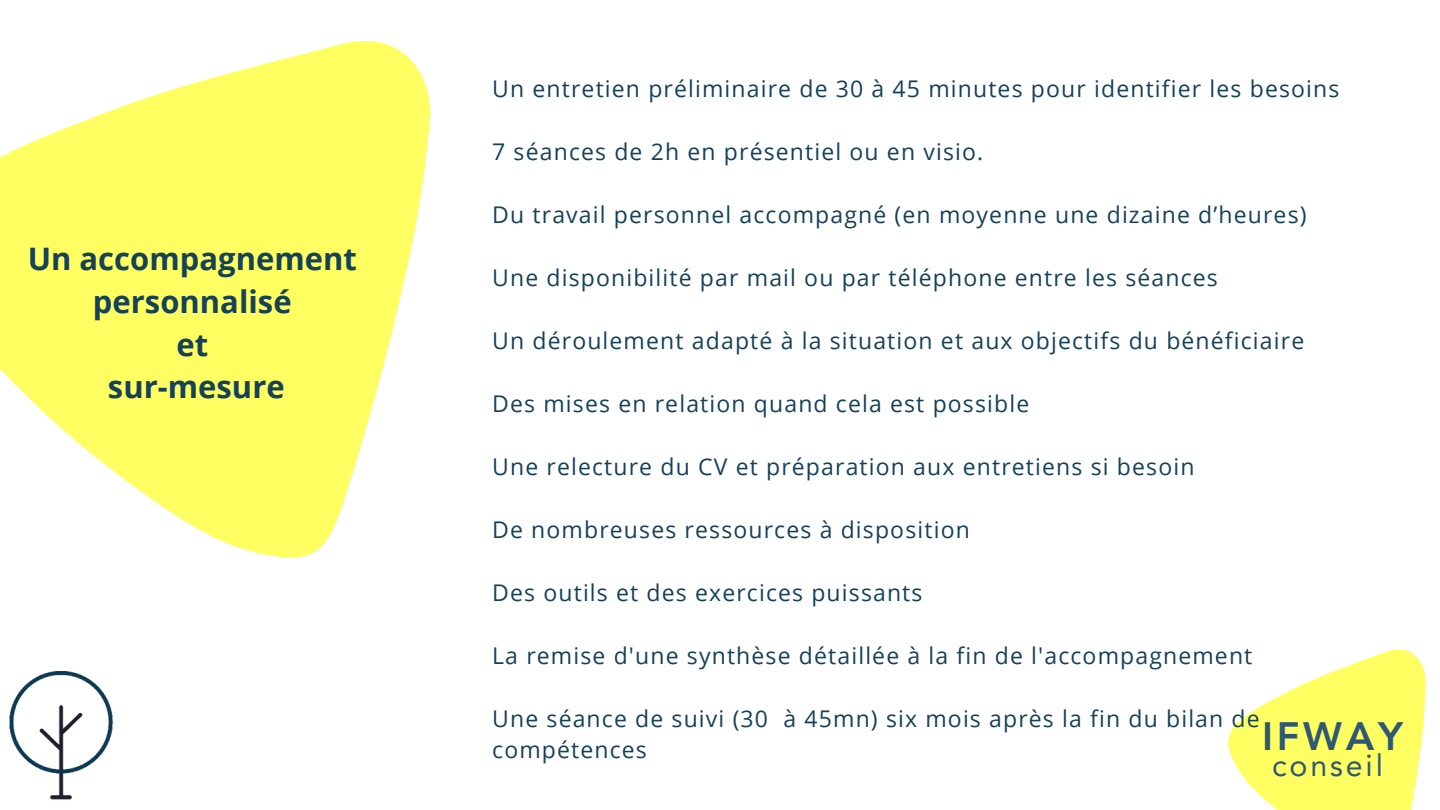
<style>
.page{position:relative;width:1440px;height:810px;background:#fff}
.page>*{position:absolute;margin:0;border:0;box-sizing:border-box;transform-origin:0 0}
.t1{font:800 39.6px "Avenir LT Pro";letter-spacing:.095em;color:#2f5972}
.t2{font:700 31px/42.8px "Open Sans";color:#154159;text-align:center}
.t3{font:30.4px "Avenir LT Pro";letter-spacing:.095em;color:#2f5972}
.t4{font:23px/31.5px "Open Sans";letter-spacing:.05em;color:#154159}
</style>
<div class="page">
<svg style="left:1228px;top:649px;width:198px;height:161px"></svg>
<img style="left:9px;top:671px;width:105px;height:129px">
<svg style="left:0;top:40px;width:431px;height:518px;fill:#ffff62"></svg>
<p class="t2" style="left:28px;top:237px;width:331px">Un accompagnement personnalisé<br>et<br>sur-mesure</p>
<p class="t4" style="left:492px;top:72px;width:849px">Un entretien préliminaire de 30 à 45 minutes pour identifier les besoins</p>
<p class="t4" style="left:492px;top:135px;width:493px">7 séances de 2h en présentiel ou en visio.</p>
<p class="t4" style="left:492px;top:198px;width:816px">Du travail personnel accompagné (en moyenne une dizaine d’heures)</p>
<p class="t4" style="left:492px;top:261px;width:727px">Une disponibilité par mail ou par téléphone entre les séances</p>
<p class="t4" style="left:492px;top:324px;width:814px">Un déroulement adapté à la situation et aux objectifs du bénéficiaire</p>
<p class="t4" style="left:492px;top:387px;width:539px">Des mises en relation quand cela est possible</p>
<p class="t4" style="left:492px;top:450px;width:704px">Une relecture du CV et préparation aux entretiens si besoin</p>
<p class="t4" style="left:492px;top:513px;width:479px">De nombreuses ressources à disposition</p>
<p class="t4" style="left:492px;top:576px;width:432px">Des outils et des exercices puissants</p>
<p class="t4" style="left:492px;top:639px;width:762px">La remise d'une synthèse détaillée à la fin de l'accompagnement</p>
<h1 class="t4" style="left:492px;top:702px;width:769px">Une séance de suivi (30 à 45mn) six mois après la fin du bilan de compétences</h1>
<h2 class="t1" style="left:1262px;top:720px;width:142px">IFWAY</h2>
<p class="t3" style="left:1272px;top:753px;width:112px">conseil</p>
</div>
